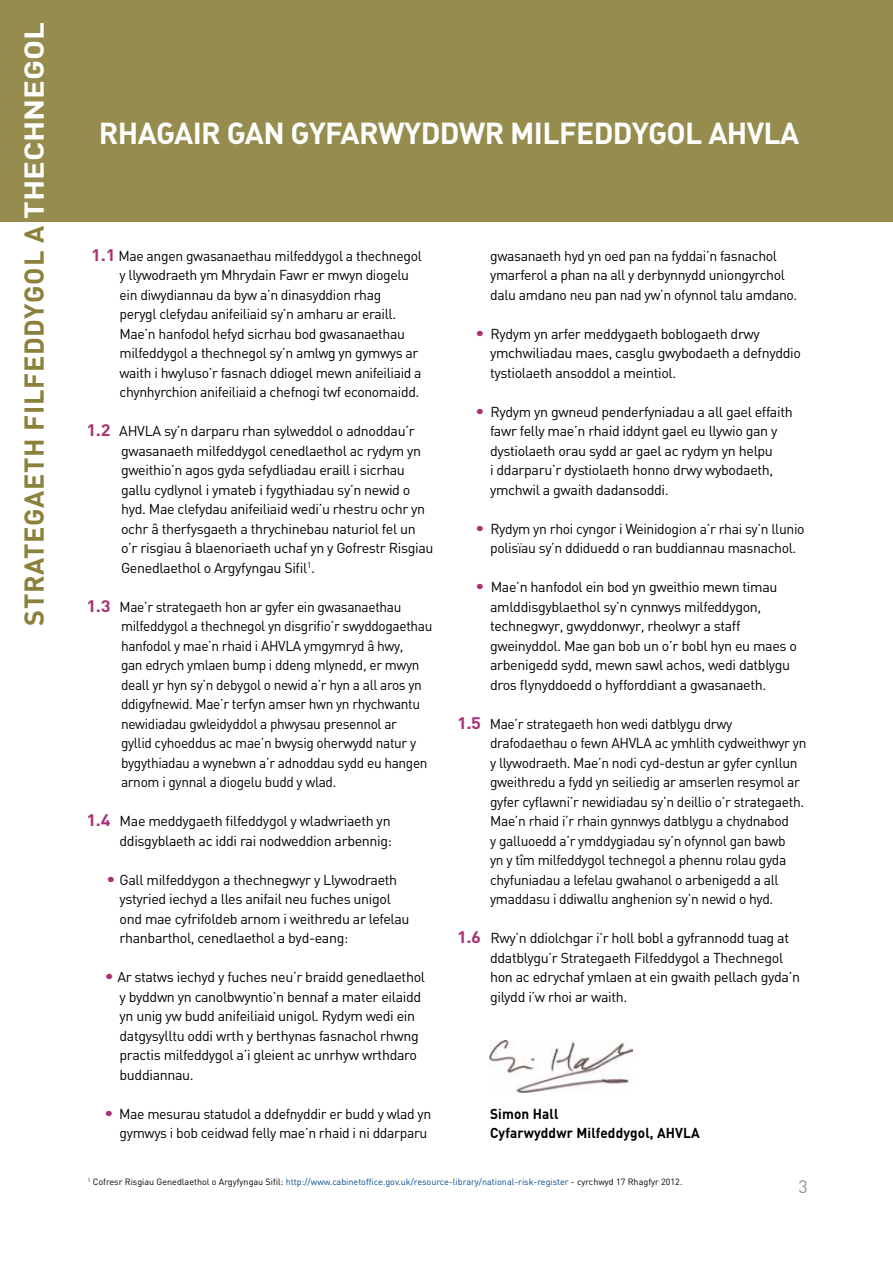
<style>
.page{position:relative;width:893px;height:1263px;background:#fff}
.page>*{position:absolute;margin:0;border:0;box-sizing:border-box;transform-origin:0 0}
.t1{font:30px "DIN Bold Alternate";letter-spacing:-.02em;color:#fff}
.t2{font:700 27px "DIN";letter-spacing:.025em;color:#8c813b}
.t3{font:18px "DIN";color:#939598}
.t4{font:14.25px/19.5px "DIN";letter-spacing:-.025em;color:#000}
.t5{font:14.25px/19.5px "DIN";letter-spacing:-.025em;color:#000;scale:.96 1}
.t6{font:700 14.25px/19.5px "DIN";letter-spacing:.01em;color:#000;scale:.95 1}
.t7{font:9px "DIN";color:#004990}
.s1{color:#fff}
.s2{font-weight:700;font-size:16.5px;color:#a93274}
.s3{font-size:16.5px;color:#a93274}
.s4{color:#000}
</style>
<div class="page">
<div style="left:0;top:0;width:893px;height:222px;background:#968c4d"></div>
<img style="left:489px;top:1041px;width:143px;height:52px">
<h2 class="t2" style="left:16px;top:626px;width:605px;rotate:-90deg">STRATEGAETH FILFEDDYGOL A <span class="s1">THECHNEGOL</span></h2>
<h1 class="t1" style="left:99px;top:114px;width:702px">RHAGAIR GAN GYFARWYDDWR MILFEDDYGOL AHVLA</h1>
<p class="t4" style="left:120px;top:245px;width:304px;text-indent:-29px"><span class="s2">1.1</span> Mae angen gwasanaethau milfeddygol a thechnegol y llywodraeth ym Mhrydain Fawr er mwyn diogelu ein diwydiannau da byw a’n dinasyddion rhag perygl clefydau anifeiliaid sy’n amharu ar eraill.<br>Mae’n hanfodol hefyd sicrhau bod gwasanaethau milfeddygol a thechnegol sy’n amlwg yn gymwys ar waith i hwyluso’r fasnach ddiogel mewn anifeiliaid a chynhyrchion anifeiliaid a chefnogi twf economaidd.</p>
<p class="t4" style="left:121px;top:421px;width:314px;text-indent:-35px"><span class="s2">1.2</span> AHVLA sy’n darparu rhan sylweddol o adnoddau’r gwasanaeth milfeddygol cenedlaethol ac rydym yn gweithio’n agos gyda sefydliadau eraill i sicrhau gallu cydlynol i ymateb i fygythiadau sy’n newid o hyd. Mae clefydau anifeiliaid wedi’u rhestru ochr yn ochr â therfysgaeth a thrychinebau naturiol fel un o’r risgiau â blaenoriaeth uchaf yn y Gofrestr Risgiau Genedlaethol o Argyfyngau Sifil<sup>1</sup>.</p>
<p class="t5" style="left:121px;top:596px;width:326px;text-indent:-35px"><span class="s2">1.3</span> Mae’r strategaeth hon ar gyfer ein gwasanaethau milfeddygol a thechnegol yn disgrifio’r swyddogaethau hanfodol y mae’n rhaid i AHVLA ymgymryd â hwy,<br>gan edrych ymlaen bump i ddeng mlynedd, er mwyn deall yr hyn sy’n debygol o newid a’r hyn a all aros yn ddigyfnewid. Mae’r terfyn amser hwn yn rhychwantu newidiadau gwleidyddol a phwysau presennol ar<br>gyllid cyhoeddus ac mae’n bwysig oherwydd natur y bygythiadau a wynebwn a’r adnoddau sydd eu hangen arnom i gynnal a diogelu budd y wlad.</p>
<p class="t4" style="left:87px;top:811px;width:307px;text-align:right"><span class="s2">1.4</span> Mae meddygaeth filfeddygol y wladwriaeth yn ddisgyblaeth ac iddi rai nodweddion arbennig:</p>
<p class="t4" style="left:120px;top:869px;width:292px;text-indent:-14px"><span class="s3">•</span> Gall milfeddygon a thechnegwyr y Llywodraeth ystyried iechyd a lles anifail neu fuches unigol ond mae cyfrifoldeb arnom i weithredu ar lefelau rhanbarthol, cenedlaethol a byd-eang:</p>
<p class="t4" style="left:120px;top:967px;width:307px;text-indent:-15px"><span class="s3">•</span> Ar statws iechyd y fuches neu’r braidd genedlaethol y byddwn yn canolbwyntio’n bennaf a mater eilaidd yn unig yw budd anifeiliaid unigol. Rydym wedi ein datgysylltu oddi wrth y berthynas fasnachol rhwng practis milfeddygol a’i gleient ac unrhyw wrthdaro buddiannau.</p>
<p class="t4" style="left:105px;top:1103px;width:328px;text-align:right"><span class="s2">•</span> Mae mesurau statudol a ddefnyddir er budd y wlad yn gymwys i bob ceidwad felly mae’n rhaid i ni ddarparu</p>
<p class="t4" style="left:490px;top:245px;width:309px">gwasanaeth hyd yn oed pan na fyddai’n fasnachol ymarferol a phan na all y derbynnydd uniongyrchol dalu amdano neu pan nad yw’n ofynnol talu amdano.</p>
<p class="t4" style="left:490px;top:323px;width:312px;text-indent:-15px"><span class="s3">•</span> Rydym yn arfer meddygaeth boblogaeth drwy ymchwiliadau maes, casglu gwybodaeth a defnyddio tystiolaeth ansoddol a meintiol.</p>
<p class="t4" style="left:490px;top:401px;width:304px;text-indent:-15px"><span class="s3">•</span> Rydym yn gwneud penderfyniadau a all gael effaith fawr felly mae’n rhaid iddynt gael eu llywio gan y dystiolaeth orau sydd ar gael ac rydym yn helpu<br>i ddarparu’r dystiolaeth honno drwy wybodaeth, ymchwil a gwaith dadansoddi.</p>
<p class="t4" style="left:475px;top:518px;width:331px;text-align:center"><span class="s3">•</span> Rydym yn rhoi cyngor i Weinidogion a’r rhai sy’n llunio polisïau sy’n ddiduedd o ran buddiannau masnachol.</p>
<p class="t4" style="left:490px;top:577px;width:308px;text-indent:-15px"><span class="s3">•</span> Mae’n hanfodol ein bod yn gweithio mewn timau amlddisgyblaethol sy’n cynnwys milfeddygon, technegwyr, gwyddonwyr, rheolwyr a staff gweinyddol. Mae gan bob un o’r bobl hyn eu maes o arbenigedd sydd, mewn sawl achos, wedi datblygu dros flynyddoedd o hyfforddiant a gwasanaeth.</p>
<p class="t4" style="left:490px;top:713px;width:318px;text-indent:-33px"><span class="s2">1.5</span> Mae’r strategaeth hon wedi datblygu drwy drafodaethau o fewn AHVLA ac ymhlith cydweithwyr yn y llywodraeth. Mae’n nodi cyd-destun ar gyfer cynllun gweithredu a fydd yn seiliedig ar amserlen resymol ar gyfer cyflawni’r newidiadau sy’n deillio o’r strategaeth.<br>Mae’n rhaid i’r rhain gynnwys datblygu a chydnabod<br>y galluoedd a’r ymddygiadau sy’n ofynnol gan bawb<br>yn y tîm milfeddygol technegol a phennu rolau gyda chyfuniadau a lefelau gwahanol o arbenigedd a all ymaddasu i ddiwallu anghenion sy’n newid o hyd.</p>
<p class="t4" style="left:490px;top:928px;width:311px;text-indent:-33px"><span class="s2">1.6</span> Rwy’n ddiolchgar i’r holl bobl a gyfrannodd tuag at ddatblygu’r Strategaeth Filfeddygol a Thechnegol hon ac edrychaf ymlaen at ein gwaith pellach gyda’n gilydd i’w rhoi ar waith.</p>
<p class="t6" style="left:490px;top:1103px;width:222px">Simon Hall<br>Cyfarwyddwr Milfeddygol, AHVLA</p>
<p class="t7" style="left:88px;top:1176px;width:596px"><sup>1</sup> <span class="s4">Cofresr Risgiau Genedlaethol o Argyfyngau Sifil:</span> http://www.cabinetoffice.gov.uk/resource-library/national-risk-register <span class="s4">- cyrchwyd 17 Rhagfyr 2012.</span></p>
<p class="t3" style="left:798px;top:1175px;width:11px">3</p>
</div>
